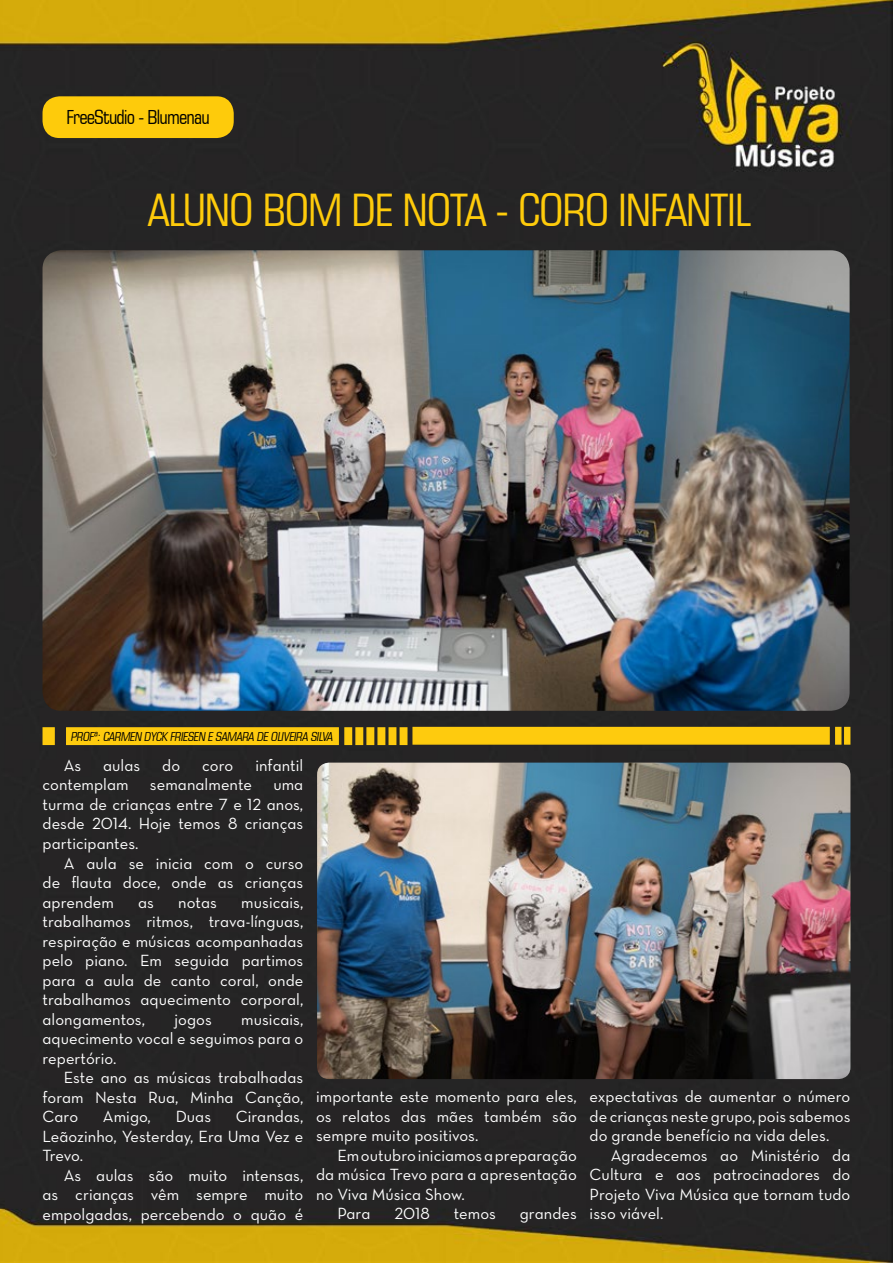
<style>
.page{position:relative;width:893px;height:1263px;background:#fff}
.page>*{position:absolute;margin:0;border:0;box-sizing:border-box;transform-origin:0 0}
.t1{font:condensed 45px "Square 721 BT";letter-spacing:-.025em;color:#fecb0b}
.t2{font:condensed 19.5px "Square 721 BT";letter-spacing:-.04em;color:#000}
.t3{font:16.5px/19.5px "Neutra Text Book Alt";letter-spacing:.005em;color:#fff;text-align:justify}
.t4{font:italic condensed 12.45px "Square 721 BT";color:#000}
</style>
<div class="page">
<img style="left:0;top:0;width:893px;height:1263px">
<img style="left:317px;top:763px;width:533px;height:316px">
<div style="left:66px;top:727px;width:273px;height:18px;background:#fecb0e;border:2px solid #fecb0e"></div>
<div style="left:43px;top:727px;width:12px;height:18px;background:#fecb0e;border:2px solid #fecb0e"></div>
<svg style="left:344px;top:727px;width:8px;height:18px"></svg>
<svg style="left:355px;top:727px;width:8px;height:18px"></svg>
<svg style="left:366px;top:727px;width:8px;height:18px"></svg>
<svg style="left:377px;top:727px;width:8px;height:18px"></svg>
<svg style="left:388px;top:727px;width:8px;height:18px"></svg>
<div style="left:400px;top:727px;width:7px;height:18px;background:#fecb0e"></div>
<div style="left:412px;top:727px;width:418px;height:18px;background:#fecb0e;border:2px solid #fecb0e"></div>
<svg style="left:835px;top:727px;width:6px;height:18px"></svg>
<div style="left:844px;top:727px;width:6px;height:18px;background:#fecb0e"></div>
<div style="left:43px;top:96px;width:191px;height:42px;background:#fecb0b;border-radius:17px"></div>
<img style="left:43px;top:250px;width:807px;height:461px">
<p class="t2" style="left:66px;top:105px;width:145px">FreeStudio - Blumenau</p>
<h1 class="t1" style="left:148px;top:183px;width:604px">ALUNO BOM DE NOTA - CORO INFANTIL</h1>
<p class="t4" style="left:70px;top:729px;width:266px">PROFª:CARMEN DYCK FRIESEN ESAMARA DEOLIVEIRA SILVA</p>
<p class="t3" style="left:64px;top:755px;width:19px">As</p>
<p class="t3" style="left:103px;top:755px;width:39px">aulas</p>
<p class="t3" style="left:162px;top:755px;width:19px">do</p>
<p class="t3" style="left:202px;top:755px;width:33px">coro</p>
<p class="t3" style="left:255px;top:755px;width:49px">infantil</p>
<p class="t3" style="left:43px;top:775px;width:88px">contemplam</p>
<p class="t3" style="left:150px;top:775px;width:104px">semanalmente</p>
<p class="t3" style="left:43px;top:775px;width:262px;text-indent:231px">uma turma de crianças entre 7 e 12 anos, desde 2014. Hoje temos 8 crianças participantes.</p>
<p class="t3" style="left:43px;top:853px;width:262px;text-indent:21px">A aula se inicia com o curso de flauta doce, onde as crianças aprendem</p>
<p class="t3" style="left:43px;top:892px;width:262px;text-indent:199px">musicais, trabalhamos ritmos, trava-línguas, respiração e músicas acompanhadas pelo piano. Em seguida partimos para a aula de canto coral, onde trabalhamos aquecimento corporal, alongamentos,</p>
<p class="t3" style="left:138px;top:892px;width:17px">as</p>
<p class="t3" style="left:178px;top:892px;width:40px">notas</p>
<p class="t3" style="left:43px;top:1009px;width:262px;text-indent:199px">musicais, aquecimento vocal e seguimos para o repertório.</p>
<p class="t3" style="left:43px;top:1067px;width:262px;text-indent:21px">Este ano as músicas trabalhadas foram Nesta Rua, Minha Canção, Caro</p>
<p class="t3" style="left:175px;top:1009px;width:39px">jogos</p>
<p class="t3" style="left:43px;top:1106px;width:262px;text-indent:193px">Cirandas, Leãozinho, Yesterday, Era Uma Vez e Trevo.</p>
<p class="t3" style="left:43px;top:1165px;width:262px;text-indent:21px">As aulas são muito intensas, as crianças vêm sempre muito empolgadas, percebendo o quão é</p>
<p class="t3" style="left:103px;top:1106px;width:50px">Amigo,</p>
<p class="t3" style="left:176px;top:1106px;width:37px">Duas</p>
<p class="t3" style="left:316px;top:1087px;width:262px">importante este momento para eles, os relatos das mães também são sempre muito positivos.</p>
<p class="t3" style="left:337px;top:1145px;width:241px">Em outubro iniciamos a preparação</p>
<p class="t3" style="left:316px;top:1165px;width:262px">da música Trevo para a apresentação</p>
<p class="t3" style="left:316px;top:1184px;width:150px">no Viva Música Show.</p>
<p class="t3" style="left:337px;top:1204px;width:35px">Para</p>
<p class="t3" style="left:394px;top:1204px;width:37px">2018</p>
<p class="t3" style="left:454px;top:1204px;width:44px">temos</p>
<p class="t3" style="left:520px;top:1204px;width:59px">grandes</p>
<p class="t3" style="left:590px;top:1087px;width:262px">expectativas de aumentar o número de crianças neste grupo, pois sabemos do grande benefício na vida deles.</p>
<p class="t3" style="left:590px;top:1145px;width:262px;text-indent:21px">Agradecemos ao Ministério da Cultura e aos patrocinadores do Projeto Viva Música que tornam tudo isso viável.</p>
</div>
